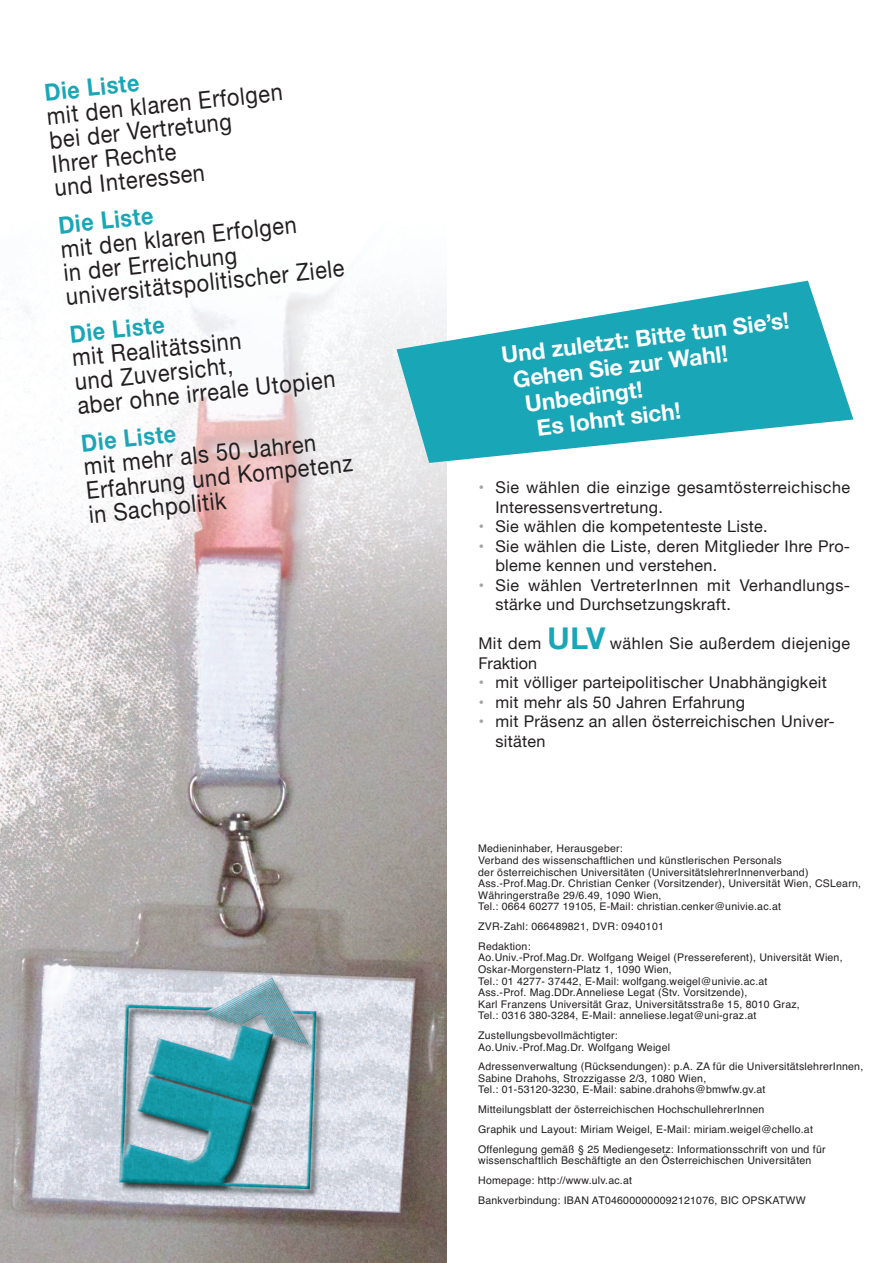
<style>
.page{position:relative;width:893px;height:1263px;background:#fff}
.page>*{position:absolute;margin:0;border:0;box-sizing:border-box;transform-origin:0 0}
.t1{font:24px/24px "Helvetica Neue";color:#231f20;scale:.9 1}
.t2{font:700 24px "Helvetica Neue";color:#19a6b6;scale:.9 1}
.t3{font:700 22.65px "Helvetica Neue";color:#fff}
.t4{font:16.2px/19.5px "Helvetica Neue";letter-spacing:.02em;color:#231f20}
.t5{font:10.5px/11.6px "Helvetica";letter-spacing:.02em;color:#231f20}
.s1{color:#a4a5a9}
.s2{font-weight:700;font-size:30px;color:#19a6b6}
</style>
<div class="page">
<img style="left:0;top:280px;width:446px;height:983px">
<svg style="left:397px;top:281px;width:456px;height:182px;fill:#19a6b6"></svg>
<h1 class="t2" style="left:43px;top:78px;width:107px;rotate:-6deg">Die Liste</h1>
<h1 class="t1" style="left:46px;top:104px;width:265px;rotate:-6deg">mit den klaren Erfolgen bei der Vertretung<br>Ihrer Rechte<br>und Interessen</h1>
<h1 class="t2" style="left:57px;top:210px;width:107px;rotate:-6deg">Die Liste</h1>
<h1 class="t1" style="left:60px;top:237px;width:312px;rotate:-6deg">mit den klaren Erfolgen<br>in der Erreichung universitätspolitischer Ziele</h1>
<h1 class="t2" style="left:68px;top:319px;width:107px;rotate:-6deg">Die Liste</h1>
<h1 class="t1" style="left:71px;top:346px;width:289px;rotate:-6deg">mit Realitätssinn<br>und Zuversicht,<br>aber ohne irreale Utopien</h1>
<h1 class="t2" style="left:80px;top:428px;width:107px;rotate:-6deg">Die Liste</h1>
<h1 class="t1" style="left:83px;top:455px;width:299px;rotate:-6deg">mit mehr als 50 Jahren<br>Erfahrung und Kompetenz in Sachpolitik</h1>
<h2 class="t3" style="left:500px;top:341px;width:291px;rotate:-7deg">Und zuletzt: Bitte tun Sie’s!</h2>
<h2 class="t3" style="left:512px;top:366px;width:217px;rotate:-7deg">Gehen Sie zur Wahl!</h2>
<h2 class="t3" style="left:523px;top:390px;width:120px;rotate:-7deg">Unbedingt!</h2>
<h2 class="t3" style="left:535px;top:414px;width:146px;rotate:-7deg">Es lohnt sich!</h2>
<h3 class="t4" style="left:495px;top:477px;width:356px;text-indent:-17px"><span class="s1">•</span> Sie wählen die einzige gesamtösterreichische<br>Interessensvertretung.</h3>
<h3 class="t4" style="left:478px;top:516px;width:291px"><span class="s1">•</span> Sie wählen die kompetenteste Liste.</h3>
<h3 class="t4" style="left:495px;top:536px;width:356px;text-indent:-17px"><span class="s1">•</span> Sie wählen die Liste, deren Mitglieder Ihre Pro&shy;bleme kennen und verstehen.</h3>
<h3 class="t4" style="left:495px;top:575px;width:356px;text-indent:-17px"><span class="s1">•</span> Sie wählen VertreterInnen mit Verhandlungs&shy;stärke und Durchsetzungskraft.</h3>
<h3 class="t4" style="left:478px;top:633px;width:373px">Mit dem <span class="s2">ULV</span> wählen Sie außerdem diejenige<br>Fraktion</h3>
<h3 class="t4" style="left:478px;top:672px;width:350px"><span class="s1">•</span> mit völliger parteipolitischer Unabhängigkeit</h3>
<h3 class="t4" style="left:478px;top:692px;width:268px"><span class="s1">•</span> mit mehr als 50 Jahren Erfahrung</h3>
<h3 class="t4" style="left:495px;top:711px;width:341px;text-indent:-17px"><span class="s1">•</span> mit Präsenz an allen österreichischen Univer&shy;sitäten</h3>
<p class="t5" style="left:478px;top:843px;width:384px">Medieninhaber, Herausgeber:<br>Verband des wissenschaftlichen und künstlerischen Personals<br>der österreichischen Universitäten (UniversitätslehrerInnenverband)<br>Ass.-Prof.Mag.Dr. Christian Cenker (Vorsitzender), Universität Wien, CSLearn, Währingerstraße 29/6.49, 1090 Wien,<br>Tel.: 0664 60277 19105, E-Mail: christian.cenker@univie.ac.at</p>
<p class="t5" style="left:478px;top:916px;width:187px;line-height:19.8px">ZVR-Zahl: 066489821, DVR: 0940101<br>Redaktion:</p>
<p class="t5" style="left:478px;top:952px;width:366px">Ao.Univ.-Prof.Mag.Dr. Wolfgang Weigel (Pressereferent), Universität Wien, Oskar-Morgenstern-Platz 1, 1090 Wien,<br>Tel.: 01 4277- 37442, E-Mail: wolfgang.weigel@univie.ac.at<br>Ass.-Prof. Mag.DDr.Anneliese Legat (Stv. Vorsitzende),<br>Karl Franzens Universität Graz, Universitätsstraße 15, 8010 Graz,<br>Tel.: 0316 380-3284, E-Mail: anneliese.legat@uni-graz.at</p>
<p class="t5" style="left:478px;top:1029px;width:193px">Zustellungsbevollmächtigter:<br>Ao.Univ.-Prof.Mag.Dr. Wolfgang Weigel</p>
<p class="t5" style="left:478px;top:1061px;width:387px">Adressenverwaltung (Rücksendungen): p.A. ZA für die UniversitätslehrerInnen,<br>Sabine Drahohs, Strozzigasse 2/3, 1080 Wien,<br>Tel.: 01-53120-3230, E-Mail: sabine.drahohs@bmwfw.gv.at</p>
<p class="t5" style="left:478px;top:1100px;width:349px;line-height:19.8px">Mitteilungsblatt der österreichischen HochschullehrerInnen<br>Graphik und Layout: Miriam Weigel, E-Mail: miriam.weigel@chello.at<br>Offenlegung gemäß § 25 Mediengesetz: Informationsschrift von und für</p>
<p class="t5" style="left:478px;top:1151px;width:335px;line-height:19.8px">wissenschaftlich Beschäftigte an den Österreichischen Universitäten<br>Homepage: http://www.ulv.ac.at<br>Bankverbindung: IBAN AT046000000092121076, BIC OPSKATWW</p>
</div>
